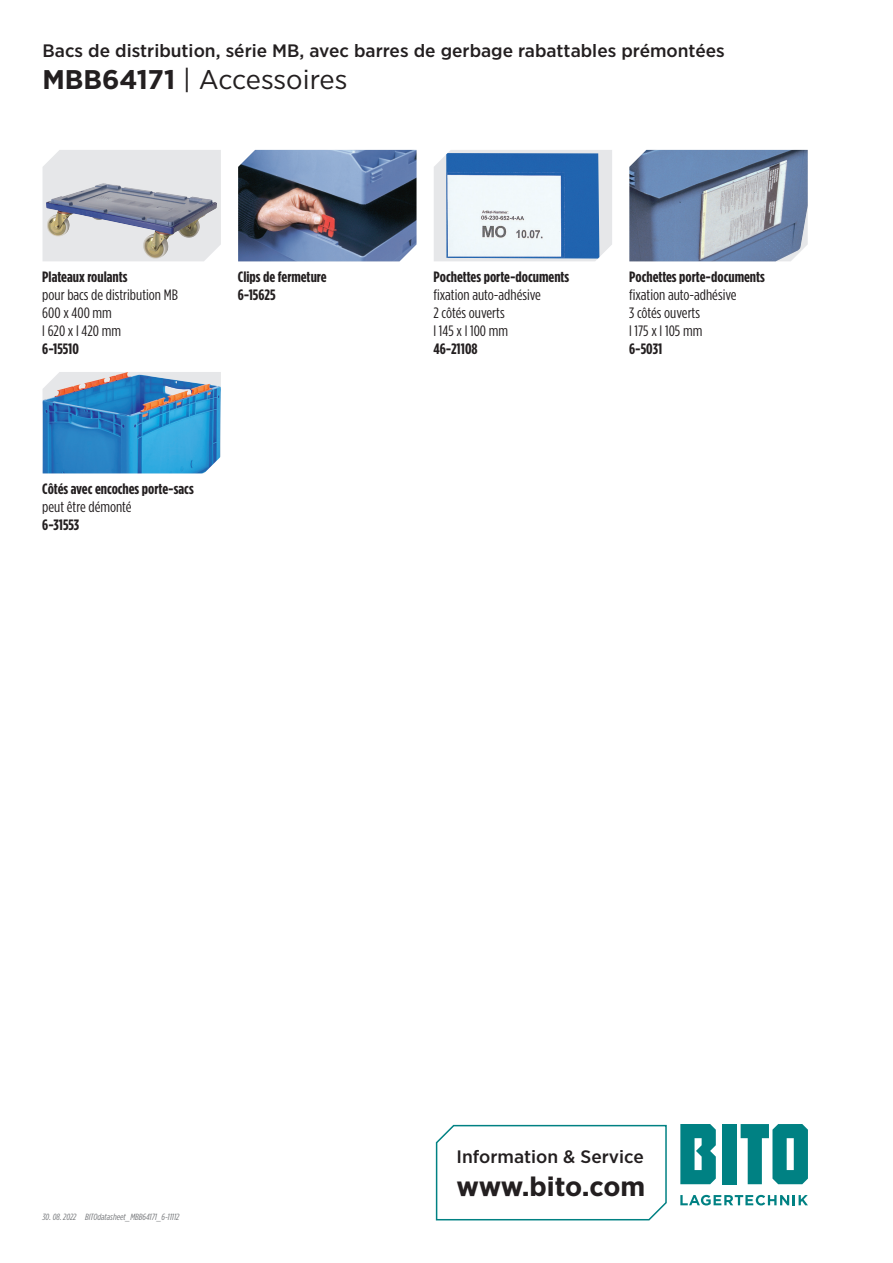
<style>
.page{position:relative;width:893px;height:1263px;background:#fff}
.page>*{position:absolute;margin:0;border:0;box-sizing:border-box;transform-origin:0 0}
.t1{font:27px "Gotham Narrow";letter-spacing:-.005em;color:#231f20;scale:1.1 1}
.t2{font:700 27px "Gotham Narrow";letter-spacing:-.015em;color:#231f20;scale:1.1 1}
.t3{font:500 18px "Gotham Narrow";color:#231f20;scale:1.1 1}
.t4{font:15px/18px "Gotham Condensed";color:#231f20;scale:1.1 1}
.t5{font:700 15px/18px "Gotham Condensed";color:#231f20;scale:1.1 1}
.t6{font:italic 9px "Gotham Condensed";color:#76787b;scale:1.1 1}
.s1{font-weight:700}
</style>
<div class="page">
<svg style="left:680px;top:1195px;width:128px;height:10px"></svg>
<div style="left:723px;top:1124px;width:14px;height:60px;background:#008183"></div>
<svg style="left:680px;top:1124px;width:36px;height:60px"></svg>
<svg style="left:741px;top:1124px;width:67px;height:60px"></svg>
<svg style="left:435px;top:1124px;width:232px;height:97px"></svg>
<img style="left:629px;top:150px;width:179px;height:111px">
<img style="left:43px;top:372px;width:178px;height:101px">
<svg style="left:434px;top:150px;width:178px;height:111px"></svg>
<img style="left:446px;top:153px;width:153px;height:106px">
<img style="left:238px;top:150px;width:178px;height:111px">
<div style="left:43px;top:150px;width:178px;height:111px;background:#e6e7e9"></div>
<img style="left:46px;top:183px;width:171px;height:77px">
<p class="t3" style="left:43px;top:39px;width:622px">Bacs de distribution, série MB, avec barres de gerbage rabattables prémontées</p>
<h1 class="t1" style="left:43px;top:63px;width:279px"><span class="s1">MBB64171</span> | Accessoires</h1>
<p class="t5" style="left:42px;top:268px;width:79px">Plateaux roulants</p>
<p class="t4" style="left:42px;top:285px;width:125px">pour bacs de distribution MB<br>600 x 400 mm<br>l 620 x l 420 mm</p>
<p class="t5" style="left:42px;top:340px;width:35px">6-15510</p>
<p class="t5" style="left:238px;top:268px;width:82px">Clips de fermeture<br>6-15625</p>
<p class="t5" style="left:42px;top:480px;width:139px">Côtés avec encoches porte-sacs</p>
<p class="t4" style="left:42px;top:497px;width:83px">peut être démonté</p>
<p class="t5" style="left:42px;top:516px;width:35px">6-31553</p>
<p class="t5" style="left:433px;top:268px;width:125px">Pochettes porte-documents</p>
<p class="t4" style="left:433px;top:285px;width:99px">fixation auto-adhésive<br>2 côtés ouverts<br>l 145 x l 100 mm</p>
<p class="t5" style="left:433px;top:340px;width:42px">46-21108</p>
<p class="t5" style="left:629px;top:268px;width:125px">Pochettes porte-documents</p>
<p class="t4" style="left:629px;top:285px;width:99px">fixation auto-adhésive<br>3 côtés ouverts<br>l 175 x l 105 mm</p>
<p class="t5" style="left:629px;top:340px;width:32px">6-5031</p>
<p class="t6" style="left:43px;top:1212px;width:32px">30. 08. 2022</p>
<p class="t6" style="left:85px;top:1212px;width:87px">BITOdatasheet_MBB64171_6-11112</p>
<p class="t3" style="left:457px;top:1145px;width:172px">Information &amp; Service</p>
<h1 class="t2" style="left:457px;top:1169px;width:173px">www.bito.com</h1>
</div>
